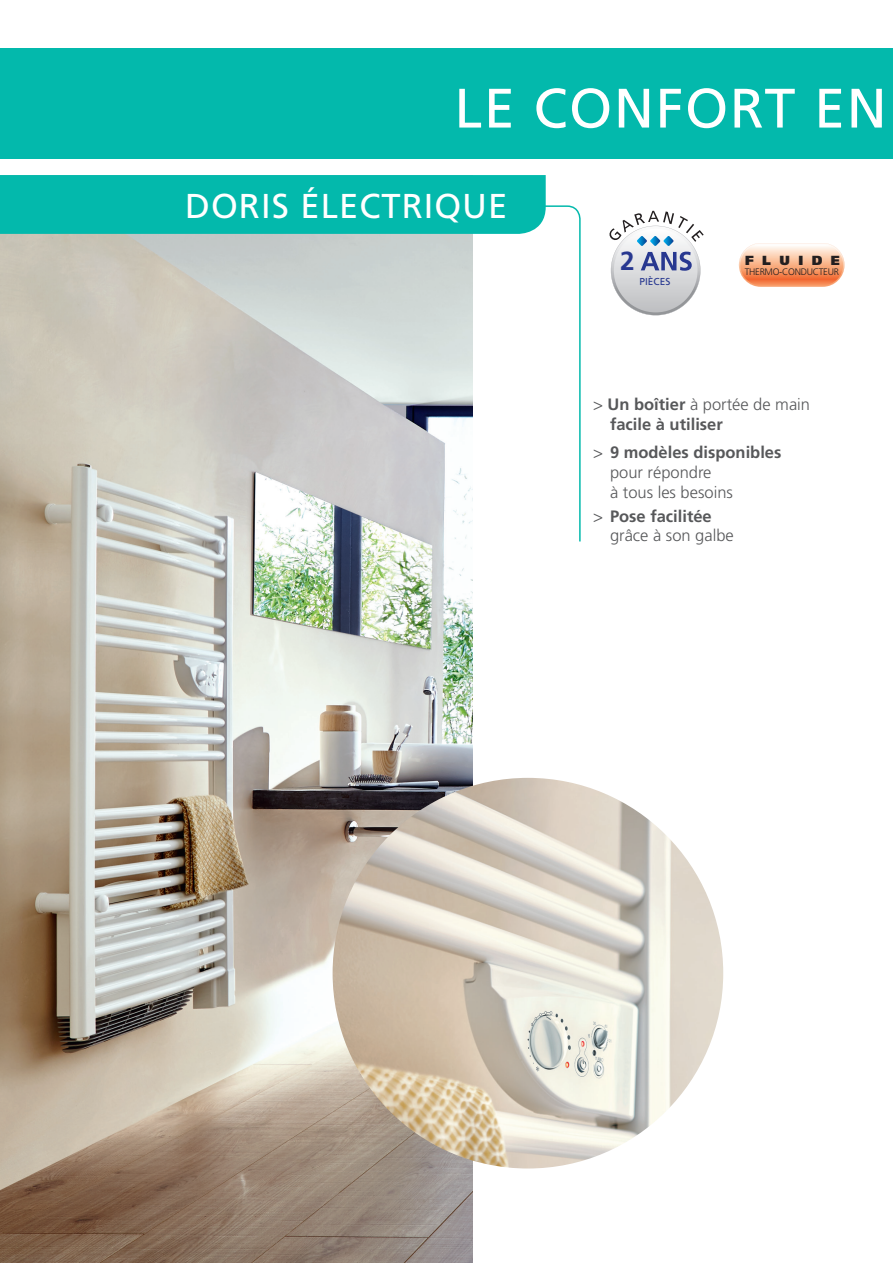
<style>
.page{position:relative;width:893px;height:1263px;background:#fff}
.page>*{position:absolute;margin:0;border:0;box-sizing:border-box;transform-origin:0 0}
.t1{font:55.5px "Frutiger";letter-spacing:.03em;color:#fff}
.t2{font:34.5px "Frutiger";letter-spacing:.03em;color:#fff}
.t3{font:700 26.1px "Frutiger";color:#283890}
.t4{font:300 16.5px/19.8px "Frutiger";color:#57585a}
.t5{font:700 16.5px/19.8px "Frutiger";color:#57585a}
.t6{font:900 13.2px "Frutiger";letter-spacing:.64em;color:#231f20}
.t7{font:10.05px "Frutiger";color:#283890}
.t8{font:300 9.45px "Frutiger";letter-spacing:-.03em;color:#231f20}
.s1{font-weight:300}
.s2{font-weight:700}
</style>
<div class="page">
<img style="left:0;top:543px;width:472px;height:720px">
<div style="left:0;top:48px;width:893px;height:111px;background:#03b9ac"></div>
<svg style="left:739px;top:243px;width:105px;height:44px"></svg>
<svg style="left:740px;top:244px;width:103px;height:41px;background:#f8b18b"></svg>
<img style="left:333px;top:778px;width:390px;height:390px;border-radius:195px">
<svg style="left:0;top:175px;width:581px;height:368px"></svg>
<svg style="left:609px;top:211px;width:95px;height:104px"></svg>
<h1 class="t1" style="left:454px;top:76px;width:434px">LE CONFORT EN</h1>
<h2 class="t2" style="left:185px;top:186px;width:324px">DORIS ÉLECTRIQUE</h2>
<h3 class="t3" style="left:620px;top:246px;width:16px">2</h3>
<p class="t7" style="left:640px;top:275px;width:32px">PIÈCES</p>
<p class="t6" style="left:745px;top:252px;width:96px">FLUIDE</p>
<p class="t8" style="left:745px;top:267px;width:96px">THERMO-CONDUCTEUR</p>
<p class="t5" style="left:610px;top:394px;width:202px;text-indent:-17px"><span class="s1">&gt;</span> Un boîtier <span class="s1">à portée de main </span>facile à utiliser</p>
<p class="t4" style="left:610px;top:442px;width:173px;text-indent:-17px">&gt; <span class="s2">9 modèles disponibles </span>pour répondre<br>à tous les besoins</p>
<p class="t4" style="left:610px;top:506px;width:125px;text-indent:-17px">&gt; <span class="s2">Pose facilitée </span>grâce à son galbe</p>
</div>
